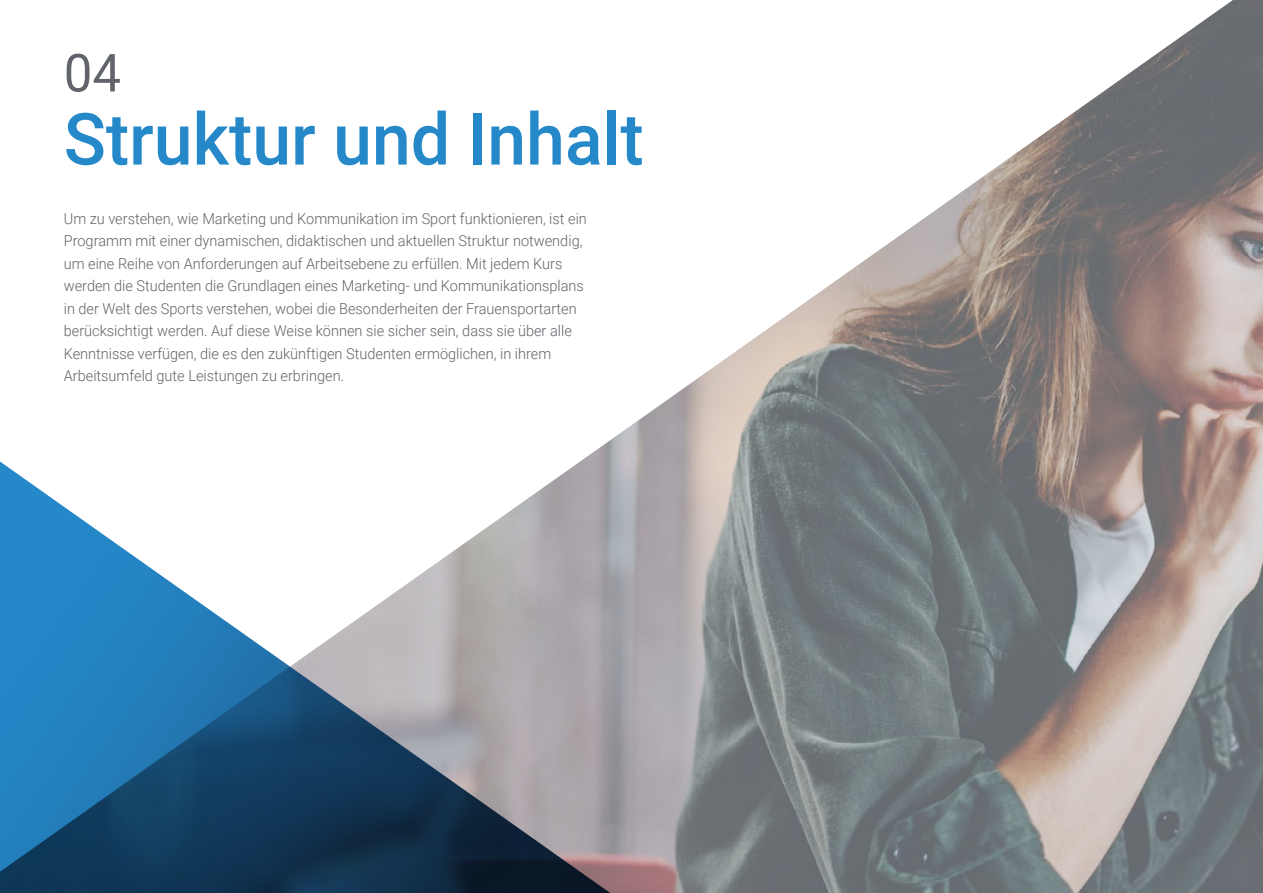
<style>
.page{position:relative;width:1263px;height:893px;background:#fff}
.page>*{position:absolute;margin:0;border:0;box-sizing:border-box;transform-origin:0 0}
.t1{font:500 72px "Roboto";color:#2488c9}
.t2{font:52.5px "Roboto";color:#61646a}
.t3{font:300 15px/22.5px "Roboto";color:#61646a}
</style>
<div class="page">
<img style="left:602px;top:0;width:661px;height:893px">
<svg style="left:0;top:446px;width:640px;height:447px"></svg>
<h2 class="t2" style="left:64px;top:36px;width:59px">04</h2>
<h1 class="t1" style="left:64px;top:89px;width:581px">Struktur und Inhalt</h1>
<p class="t3" style="left:64px;top:207px;width:525px">Um zu verstehen, wie Marketing und Kommunikation im Sport funktionieren, ist ein Programm mit einer dynamischen, didaktischen und aktuellen Struktur notwendig, um eine Reihe von Anforderungen auf Arbeitsebene zu erfüllen. Mit jedem Kurs werden die Studenten die Grundlagen eines Marketing- und Kommunikationsplans in der Welt des Sports verstehen, wobei die Besonderheiten der Frauensportarten berücksichtigt werden. Auf diese Weise können sie sicher sein, dass sie über alle Kenntnisse verfügen, die es den zukünftigen Studenten ermöglichen, in ihrem Arbeitsumfeld gute Leistungen zu erbringen.</p>
</div>
